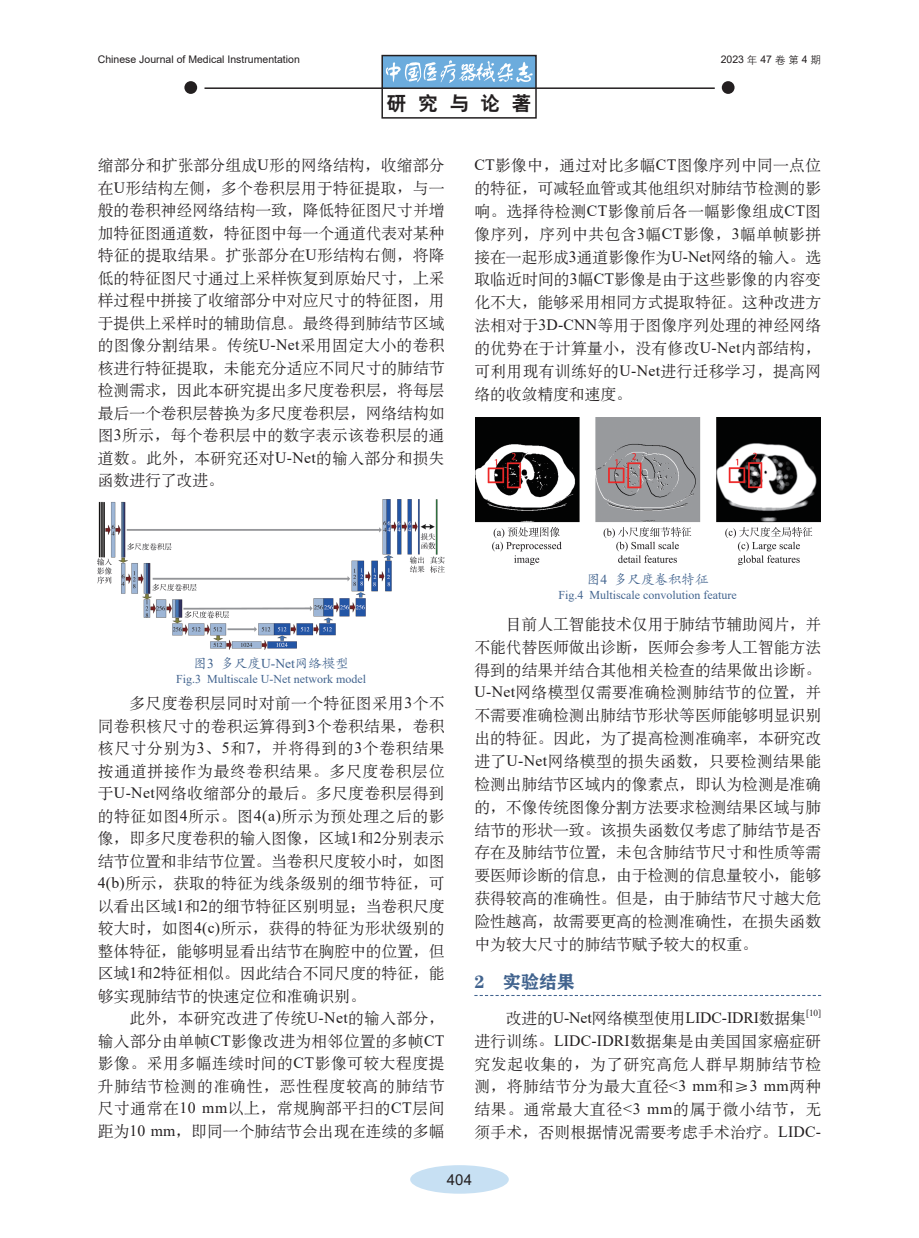
<style>
.page{position:relative;width:919px;height:1238px;background:#fff}
.page>*{position:absolute;margin:0;border:0;box-sizing:border-box;transform-origin:0 0}
.t1{font:19.5px "H Yb 2 gj";letter-spacing:.605em;color:#231f20}
._1__标题{font:18px "FZCHSJW GB1 0";color:#41638e}
.正文{font:15.75px/22.5px "H Ya 6 gj";letter-spacing:.015em;color:#231f20;text-align:justify}
.正文-2{font:15.75px "Times New Roman";letter-spacing:-.005em;color:#231f20}
.t2{font:15px "Arial";color:#231f20}
.中文图题{font:13.5px "FZKTK GBK1 0";color:#41638e}
.英文图题{font:12px "Times New Roman";color:#41638e}
.t3{font:10.5px "Arial";color:#231f20}
.正文-3{font:9.15px "Times New Roman";color:#231f20}
.s1{font-family:"H Yg 2 gj"}
.s2{font-family:"Times New Roman"}
.s3{font-family:"Sim Sun"}
.s4{font-family:"H Ya 6 gj"}
.s5{font-family:"FZSSK GBK1 0"}
</style>
<div class="page">
<div style="left:410px;top:1165px;width:98px;height:28px;background:#c7e0f3;border-radius:50%"></div>
<div style="left:382px;top:55px;width:154px;height:33px;background:#6cacdd"></div>
<div style="left:721px;top:81px;width:13px;height:13px;background:#231f20;border-radius:50%"></div>
<div style="left:184px;top:81px;width:13px;height:13px;background:#231f20;border-radius:50%"></div>
<hr style="left:204px;top:87px;width:510px;height:2px;background:#231f20">
<img style="left:385px;top:60px;width:147px;height:22px">
<div style="left:381px;top:55px;width:155px;height:64px;border:2px solid #231f20"></div>
<img style="left:98px;top:499px;width:346px;height:150px">
<img style="left:475px;top:417px;width:345px;height:147px">
<p class="t3" style="left:98px;top:52px;width:203px">Chinese Journal of Medical Instrumentation</p>
<p class="t1" style="left:387px;top:93px;width:146px">研究与论著</p>
<p class="t3" style="left:720px;top:52px;width:102px">2023 <span class="s1">年</span> 47 <span class="s1">卷第</span> 4 <span class="s1">期</span></p>
<p class="正文" style="left:98px;top:154px;width:348px">缩部分和扩张部分组成<span class="s2">U</span>形的网络结构<span class="s3">，</span>收缩部分在<span class="s2">U</span>形结构左侧<span class="s3">，</span>多个卷积层用于特征提取<span class="s3">，</span>与一般的卷积神经网络结构一致<span class="s3">，</span>降低特征图尺寸并增加特征图通道数<span class="s3">，</span>特征图中每一个通道代表对某种特征的提取结果<span class="s3">。</span>扩张部分在<span class="s2">U</span>形结构右侧<span class="s3">，</span>将降低的特征图尺寸通过上采样恢复到原始尺寸<span class="s3">，</span>上采样过程中拼接了收缩部分中对应尺寸的特征图<span class="s3">，</span>用于提供上采样时的辅助信息<span class="s3">。</span>最终得到肺结节区域的图像分割结果<span class="s3">。</span>传统<span class="s2">U-Net</span>采用固定大小的卷积核进行特征提取<span class="s3">，</span>未能充分适应不同尺寸的肺结节检测需求<span class="s3">，</span>因此本研究提出多尺度卷积层<span class="s3">，</span>将每层最后一个卷积层替换为多尺度卷积层<span class="s3">，</span>网络结构如图<span class="s2">3</span>所示<span class="s3">，</span>每个卷积层中的数字表示该卷积层的通道数<span class="s3">。</span>此外<span class="s3">，</span>本研究还对<span class="s2">U-Net</span>的输入部分和损失函数进行了改进<span class="s3">。</span></p>
<p class="正文" style="left:474px;top:154px;width:348px"><span class="s2">CT</span>影像中<span class="s3">，</span>通过对比多幅<span class="s2">CT</span>图像序列中同一点位的特征<span class="s3">，</span>可减轻血管或其他组织对肺结节检测的影响<span class="s3">。</span>选择待检测<span class="s2">CT</span>影像前后各一幅影像组成<span class="s2">CT</span>图像序列<span class="s3">，</span>序列中共包含<span class="s2">3</span>幅<span class="s2">CT</span>影像<span class="s3">，</span><span class="s2">3</span>幅单帧影拼接在一起形成<span class="s2">3</span>通道影像作为<span class="s2">U-Net</span>网络的输入<span class="s3">。</span>选取临近时间的<span class="s2">3</span>幅<span class="s2">CT</span>影像是由于这些影像的内容变化不大<span class="s3">，</span>能够采用相同方式提取特征<span class="s3">。</span>这种改进方法相对于<span class="s2">3D-CNN</span>等用于图像序列处理的神经网络的优势在于计算量小<span class="s3">，</span>没有修改<span class="s2">U-Net</span>内部结构<span class="s3">，</span>可利用现有训练好的<span class="s2">U-Net</span>进行迁移学习<span class="s3">，</span>提高网络的收敛精度和速度<span class="s3">。</span></p>
<p class="中文图题" style="left:193px;top:656px;width:157px">图<span class="s2">3</span> 多尺度<span class="s2">U-Net</span>网络模型</p>
<p class="英文图题" style="left:176px;top:670px;width:191px">Fig.3 Multiscale U-Net network model</p>
<p class="正文" style="left:98px;top:692px;width:348px;text-indent:31px">多尺度卷积层同时对前一个特征图采用<span class="s2">3</span>个不同卷积核尺寸的卷积运算得到<span class="s2">3</span>个卷积结果<span class="s3">，</span>卷积核尺寸分别为<span class="s2">3</span><span class="s3">、</span><span class="s2">5</span>和<span class="s2">7</span><span class="s3">，</span>并将得到的<span class="s2">3</span>个卷积结果按通道拼接作为最终卷积结果<span class="s3">。</span>多尺度卷积层位于<span class="s2">U-Net</span>网络收缩部分的最后<span class="s3">。</span>多尺度卷积层得到的特征如图<span class="s2">4</span>所示<span class="s3">。</span>图<span class="s2">4(a)</span>所示为预处理之后的影像<span class="s3">，</span>即多尺度卷积的输入图像<span class="s3">，</span>区域<span class="s2">1</span>和<span class="s2">2</span>分别表示结节位置和非结节位置<span class="s3">。</span>当卷积尺度较小时<span class="s3">，</span>如图<span class="s2">4(b)</span>所示<span class="s3">，</span>获取的特征为线条级别的细节特征<span class="s3">，</span>可以看出区域<span class="s2">1</span>和<span class="s2">2</span>的细节特征区别明显<span class="s3">；</span>当卷积尺度较大时<span class="s3">，</span>如图<span class="s2">4(c)</span>所示<span class="s3">，</span>获得的特征为形状级别的整体特征<span class="s3">，</span>能够明显看出结节在胸腔中的位置<span class="s3">，</span>但区域<span class="s2">1</span>和<span class="s2">2</span>特征相似<span class="s3">。</span>因此结合不同尺度的特征<span class="s3">，</span>能够实现肺结节的快速定位和准确识别<span class="s3">。</span></p>
<p class="正文" style="left:98px;top:1007px;width:348px;text-indent:31px">此外<span class="s3">，</span>本研究改进了传统<span class="s2">U-Net</span>的输入部分<span class="s3">，</span>输入部分由单帧<span class="s2">CT</span>影像改进为相邻位置的多帧<span class="s2">CT</span>影像<span class="s3">。</span>采用多幅连续时间的<span class="s2">CT</span>影像可较大程度提升肺结节检测的准确性<span class="s3">，</span>恶性程度较高的肺结节尺寸通常在<span class="s2">10 mm</span>以上<span class="s3">，</span>常规胸部平扫的<span class="s2">CT</span>层间距为<span class="s2">10 mm</span><span class="s3">，</span>即同一个肺结节会出现在连续的多幅</p>
<p class="中文图题" style="left:587px;top:572px;width:123px">图<span class="s2">4</span> 多尺度卷积特征</p>
<p class="英文图题" style="left:558px;top:586px;width:180px">Fig.4 Multiscale convolution feature</p>
<p class="正文" style="left:474px;top:612px;width:348px;text-indent:31px">目前人工智能技术仅用于肺结节辅助阅片<span class="s3">，</span>并不能代替医师做出诊断<span class="s3">，</span>医师会参考人工智能方法得到的结果并结合其他相关检查的结果做出诊断<span class="s3">。</span><span class="s2">U-Net</span>网络模型仅需要准确检测肺结节的位置<span class="s3">，</span>并不需要准确检测出肺结节形状等医师能够明显识别出的特征<span class="s3">。</span>因此<span class="s3">，</span>为了提高检测准确率<span class="s3">，</span>本研究改进了<span class="s2">U-Net</span>网络模型的损失函数<span class="s3">，</span>只要检测结果能检测出肺结节区域内的像素点<span class="s3">，</span>即认为检测是准确的<span class="s3">，</span>不像传统图像分割方法要求检测结果区域与肺结节的形状一致<span class="s3">。</span>该损失函数仅考虑了肺结节是否存在及肺结节位置<span class="s3">，</span>未包含肺结节尺寸和性质等需要医师诊断的信息<span class="s3">，</span>由于检测的信息量较小<span class="s3">，</span>能够获得较高的准确性<span class="s3">。</span>但是<span class="s3">，</span>由于肺结节尺寸越大危险性越高<span class="s3">，</span>故需要更高的检测准确性<span class="s3">，</span>在损失函数中为较大尺寸的肺结节赋予较大的权重<span class="s3">。</span></p>
<p class="_1__标题" style="left:474px;top:971px;width:102px">2　实验结果</p>
<p class="正文-2" style="left:506px;top:1006px;width:301px"><span class="s4">改进的</span>U-Net<span class="s4">网络模型使用</span>LIDC-IDRI<span class="s4">数据集</span></p>
<p class="正文-3" style="left:806px;top:1005px;width:17px">[10]</p>
<p class="正文" style="left:474px;top:1029px;width:348px">进行训练<span class="s3">。</span><span class="s2">LIDC-IDRI</span>数据集是由美国国家癌症研究发起收集的<span class="s3">，</span>为了研究高危人群早期肺结节检测<span class="s3">，</span>将肺结节分为最大直径<span class="s2">&lt;3 mm</span>和<span class="s5">≥</span><span class="s2">3 mm</span>两种结果<span class="s3">。</span>通常最大直径<span class="s2">&lt;3 mm</span>的属于微小结节<span class="s3">，</span>无须手术<span class="s3">，</span>否则根据情况需要考虑手术治疗<span class="s3">。</span><span class="s2">LIDC-</span></p>
<p class="t2" style="left:447px;top:1169px;width:27px">404</p>
</div>
